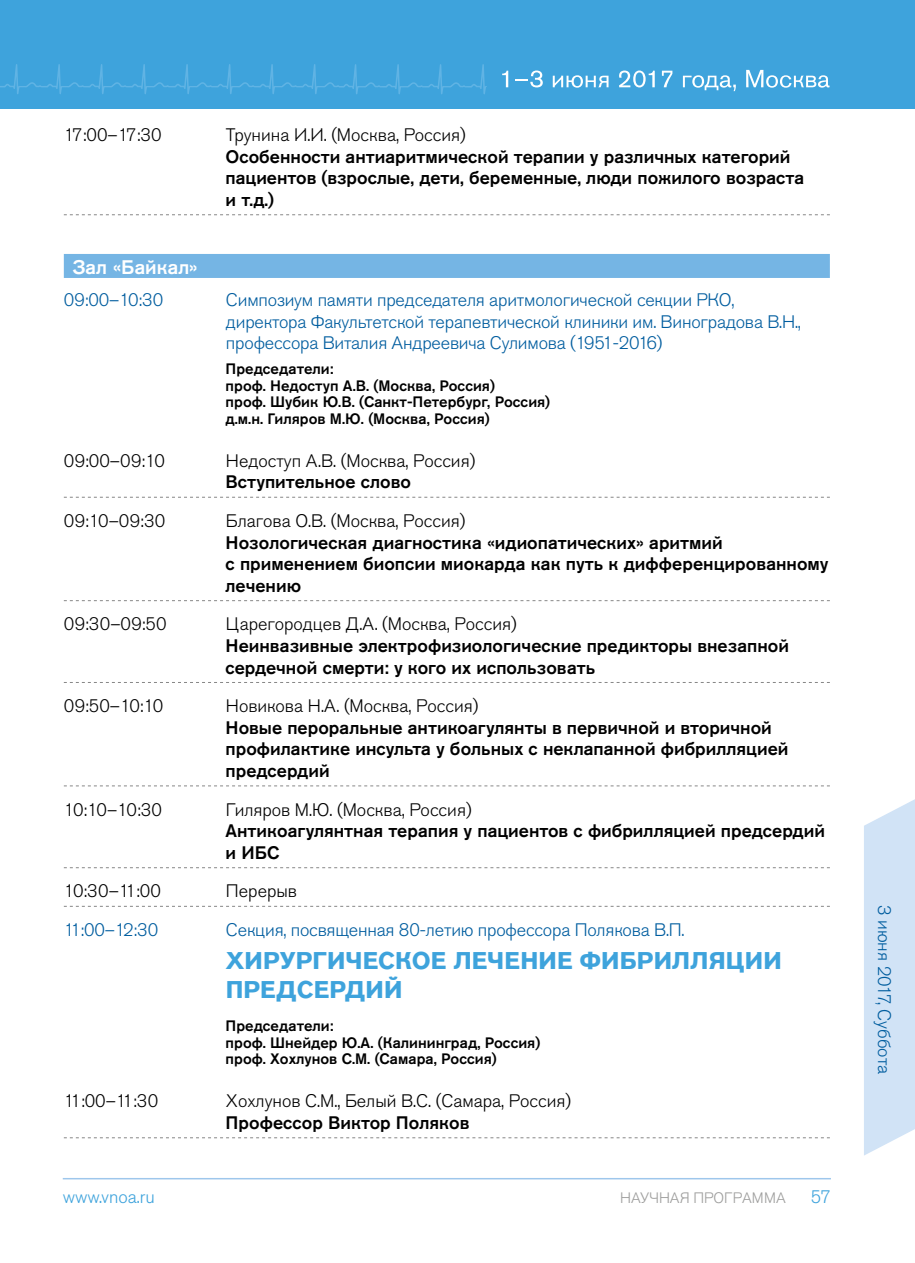
<style>
.page{position:relative;width:915px;height:1263px;background:#fff}
.page>*{position:absolute;margin:0;border:0;box-sizing:border-box;transform-origin:0 0}
.t1{font:700 24px/28.8px "Akzidenz Grotesk Pro";letter-spacing:.01em;color:#3ea3dc}
.t2{font:500 19.5px "Akzidenz Grotesk Pro";color:#fff}
.t3{font:500 18px/21.6px "Akzidenz Grotesk Pro";color:#000}
.t4{font:300 18px "Akzidenz Grotesk Pro";color:#000}
.t5{font:300 18px/21.6px "Akzidenz Grotesk Pro";letter-spacing:-.01em;color:#005d9f}
.t6{font:300 18px "Akzidenz Grotesk Pro";color:#3ea3dc}
.t7{font:500 15px/16.5px "Akzidenz Grotesk Pro";color:#000}
.t8{font:300 15px "Akzidenz Grotesk Pro";color:#9d9d9c}
</style>
<div class="page">
<hr style="left:63px;top:1178px;width:767px;height:1px;background:#9ec7ec">
<svg style="left:864px;top:800px;width:50px;height:355px;background:#d4e4f6"></svg>
<div style="left:0;top:0;width:914px;height:108px;background:#3ea3dc"></div>
<svg style="left:502px;top:71px;width:6px;height:16px"></svg>
<svg style="left:515px;top:71px;width:27px;height:16px"></svg>
<svg style="left:552px;top:75px;width:56px;height:13px"></svg>
<svg style="left:619px;top:71px;width:35px;height:16px"></svg>
<svg style="left:661px;top:71px;width:11px;height:16px"></svg>
<svg style="left:682px;top:75px;width:53px;height:16px"></svg>
<svg style="left:746px;top:70px;width:83px;height:18px"></svg>
<svg style="left:0;top:64px;width:487px;height:30px"></svg>
<svg style="left:64px;top:214px;width:765px;height:1px"></svg>
<div style="left:64px;top:254px;width:765px;height:24px;background:#75b5e4"></div>
<svg style="left:64px;top:497px;width:765px;height:1px"></svg>
<svg style="left:64px;top:600px;width:765px;height:1px"></svg>
<svg style="left:64px;top:682px;width:765px;height:1px"></svg>
<svg style="left:64px;top:785px;width:765px;height:1px"></svg>
<svg style="left:64px;top:867px;width:765px;height:1px"></svg>
<svg style="left:64px;top:906px;width:765px;height:1px"></svg>
<svg style="left:64px;top:1137px;width:765px;height:1px"></svg>
<p class="t4" style="left:64px;top:123px;width:99px">17:00–17:30</p>
<p class="t4" style="left:226px;top:123px;width:241px">Трунина И.И. (Москва, Россия)</p>
<p class="t3" style="left:225px;top:145px;width:580px">Особенности антиаритмической терапии у различных категорий пациентов (взрослые, дети, беременные, люди пожилого возраста и т.д.)</p>
<p class="t2" style="left:72px;top:254px;width:127px">Зал «Байкал»</p>
<p class="t5" style="left:64px;top:289px;width:101px">09:00–10:30</p>
<p class="t5" style="left:226px;top:289px;width:576px">Симпозиум памяти председателя аритмологической секции РКО, директора Факультетской терапевтической клиники им. Виноградова В.Н., профессора Виталия Андреевича Сулимова (1951-2016)</p>
<p class="t7" style="left:225px;top:361px;width:326px">Председатели:<br>проф. Недоступ А.В. (Москва, Россия)<br>проф. Шубик Ю.В. (Санкт-Петербург, Россия) д.м.н. Гиляров М.Ю. (Москва, Россия)</p>
<p class="t4" style="left:64px;top:449px;width:103px">09:00–09:10</p>
<p class="t4" style="left:226px;top:449px;width:251px">Недоступ А.В. (Москва, Россия)</p>
<p class="t3" style="left:225px;top:471px;width:187px">Вступительное слово</p>
<p class="t4" style="left:64px;top:509px;width:103px">09:10–09:30</p>
<p class="t4" style="left:226px;top:509px;width:241px">Благова О.В. (Москва, Россия)</p>
<p class="t3" style="left:225px;top:531px;width:604px">Нозологическая диагностика «идиопатических» аритмий<br>с применением биопсии миокарда как путь к дифференцированному лечению</p>
<p class="t4" style="left:64px;top:612px;width:104px">09:30–09:50</p>
<p class="t4" style="left:226px;top:612px;width:292px">Царегородцев Д.А. (Москва, Россия)</p>
<p class="t3" style="left:225px;top:635px;width:565px">Неинвазивные электрофизиологические предикторы внезапной сердечной смерти: у кого их использовать</p>
<p class="t4" style="left:64px;top:694px;width:101px">09:50–10:10</p>
<p class="t4" style="left:226px;top:694px;width:254px">Новикова Н.А. (Москва, Россия)</p>
<p class="t3" style="left:225px;top:716px;width:564px">Новые пероральные антикоагулянты в первичной и вторичной профилактике инсульта у больных с неклапанной фибрилляцией предсердий</p>
<p class="t4" style="left:64px;top:798px;width:100px">10:10–10:30</p>
<p class="t4" style="left:226px;top:798px;width:247px">Гиляров М.Ю. (Москва, Россия)</p>
<p class="t3" style="left:225px;top:820px;width:600px">Антикоагулянтная терапия у пациентов с фибрилляцией предсердий и ИБС</p>
<p class="t4" style="left:64px;top:879px;width:98px">10:30–11:00</p>
<p class="t4" style="left:226px;top:879px;width:72px">Перерыв</p>
<p class="t5" style="left:64px;top:919px;width:96px">11:00–12:30</p>
<p class="t5" style="left:226px;top:919px;width:460px">Секция, посвященная 80-летию профессора Полякова В.П.</p>
<h1 class="t1" style="left:225px;top:946px;width:557px">ХИРУРГИЧЕСКОЕ ЛЕЧЕНИЕ ФИБРИЛЛЯЦИИ<br>ПРЕДСЕРДИЙ</h1>
<p class="t7" style="left:225px;top:1018px;width:316px">Председатели:<br>проф. Шнейдер Ю.А. (Калининград, Россия) проф. Хохлунов С.М. (Самара, Россия)</p>
<p class="t4" style="left:64px;top:1089px;width:96px">11:00–11:30</p>
<p class="t4" style="left:226px;top:1089px;width:346px">Хохлунов С.М., Белый В.С. (Самара, Россия)</p>
<p class="t3" style="left:225px;top:1111px;width:245px">Профессор Виктор Поляков</p>
<p class="t6" style="left:63px;top:1185px;width:93px">www.vnoa.ru</p>
<p class="t6" style="left:810px;top:1185px;width:22px">57</p>
<p class="t8" style="left:620px;top:1188px;width:167px">НАУЧНАЯ ПРОГРАММА</p>
<p class="t5" style="left:894px;top:905px;width:171px;rotate:90deg">3 июня 2017, Суббота</p>
</div>
